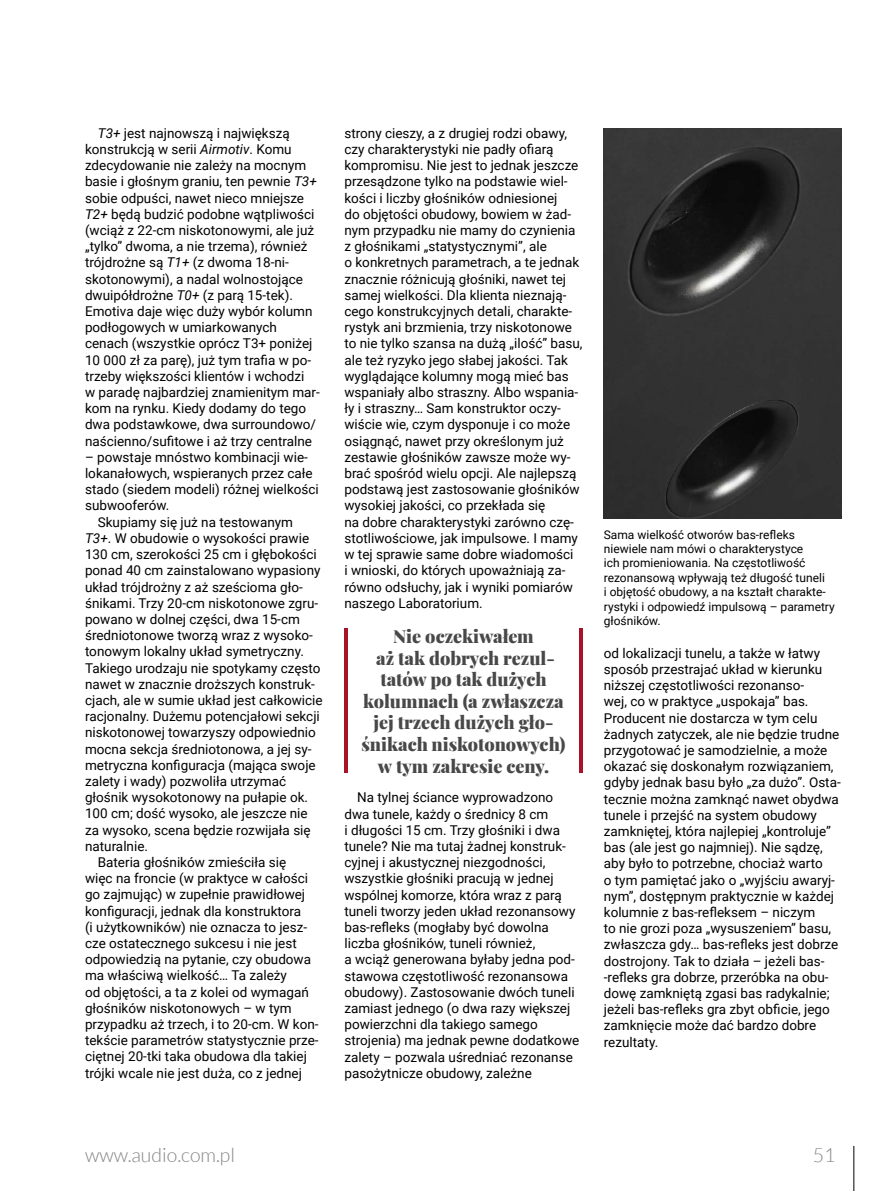
<style>
.page{position:relative;width:893px;height:1191px;background:#fff}
.page>*{position:absolute;margin:0;border:0;box-sizing:border-box;transform-origin:0 0}
.t1{font:300 19.5px "Lato";color:#858585}
.t2{font:900 18px/21.6px "Playfair Display";color:#484848;text-align:center}
.t3{font:13.5px/16.2px "Roboto";color:#000}
.t4{font:12px/14.4px "Roboto";color:#000}
.s1{font-style:italic}
</style>
<div class="page">
<hr style="left:854px;top:1145px;width:1px;height:46px;background:#000">
<hr style="left:344px;top:628px;width:4px;height:145px;background:#a9132a">
<hr style="left:579px;top:628px;width:4px;height:145px;background:#a9132a">
<img style="left:604px;top:129px;width:238px;height:390px">
<p class="t3" style="left:85px;top:124px;width:236px;text-indent:13px"><span class="s1">T3+</span> jest najnowszą i największą konstrukcją w serii <span class="s1">Airmotiv</span>. Komu zdecydowanie nie zależy na mocnym basie i głośnym graniu, ten pewnie <span class="s1">T3+ </span>sobie odpuści, nawet nieco mniejsze <span class="s1">T2+</span> będą budzić podobne wątpliwości (wciąż z 22-cm niskotonowymi, ale już „tylko” dwoma, a nie trzema), również trójdrożne są <span class="s1">T1+</span> (z dwoma 18-ni&shy;skotonowymi), a nadal wolnostojące dwuipółdrożne <span class="s1">T0+</span> (z parą 15-tek).<br>Emotiva daje więc duży wybór kolumn podłogowych w umiarkowanych cenach (wszystkie oprócz T3+ poniżej 10 000 zł za parę), już tym trafia w po&shy;trzeby większości klientów i wchodzi<br>w paradę najbardziej znamienitym mar&shy;kom na rynku. Kiedy dodamy do tego dwa podstawkowe, dwa surroundowo/ naścienno/sufitowe i aż trzy centralne</p>
<p class="t3" style="left:85px;top:448px;width:224px">– powstaje mnóstwo kombinacji wie-</p>
<p class="t3" style="left:85px;top:464px;width:229px">lokanałowych, wspieranych przez całe</p>
<p class="t3" style="left:85px;top:481px;width:235px">stado (siedem modeli) różnej wielkości</p>
<p class="t3" style="left:85px;top:497px;width:86px">subwooferów.</p>
<p class="t3" style="left:98px;top:513px;width:197px">Skupiamy się już na testowanym</p>
<p class="t3" style="left:85px;top:529px;width:226px"><span class="s1">T3+</span>. W obudowie o wysokości prawie</p>
<p class="t3" style="left:85px;top:545px;width:233px">130 cm, szerokości 25 cm i głębokości</p>
<p class="t3" style="left:85px;top:562px;width:237px">ponad 40 cm zainstalowano wypasiony</p>
<p class="t3" style="left:85px;top:578px;width:219px">układ trójdrożny z aż sześcioma gło-</p>
<p class="t3" style="left:85px;top:594px;width:235px">śnikami. Trzy 20-cm niskotonowe zgru-</p>
<p class="t3" style="left:85px;top:610px;width:216px">powano w dolnej części, dwa 15-cm</p>
<p class="t3" style="left:85px;top:626px;width:229px">średniotonowe tworzą wraz z wysoko-</p>
<p class="t3" style="left:85px;top:643px;width:220px">tonowym lokalny układ symetryczny.</p>
<p class="t3" style="left:85px;top:659px;width:237px">Takiego urodzaju nie spotykamy często</p>
<p class="t3" style="left:85px;top:675px;width:231px">nawet w znacznie droższych konstruk-</p>
<p class="t3" style="left:85px;top:691px;width:239px">cjach, ale w sumie układ jest całkowicie</p>
<p class="t3" style="left:85px;top:707px;width:236px">racjonalny. Dużemu potencjałowi sekcji</p>
<p class="t3" style="left:85px;top:724px;width:232px">niskotonowej towarzyszy odpowiednio</p>
<p class="t3" style="left:85px;top:740px;width:228px">mocna sekcja średniotonowa, a jej sy-</p>
<p class="t3" style="left:85px;top:756px;width:232px">metryczna konfiguracja (mająca swoje</p>
<p class="t3" style="left:85px;top:772px;width:203px">zalety i wady) pozwoliła utrzymać</p>
<p class="t3" style="left:85px;top:788px;width:225px">głośnik wysokotonowy na pułapie ok.</p>
<p class="t3" style="left:85px;top:805px;width:224px">100 cm; dość wysoko, ale jeszcze nie</p>
<p class="t3" style="left:85px;top:821px;width:227px">za wysoko, scena będzie rozwijała się</p>
<p class="t3" style="left:85px;top:837px;width:65px">naturalnie.</p>
<p class="t3" style="left:98px;top:853px;width:190px">Bateria głośników zmieściła się</p>
<p class="t3" style="left:85px;top:869px;width:225px">więc na froncie (w praktyce w całości</p>
<p class="t3" style="left:85px;top:886px;width:222px">go zajmując) w zupełnie prawidłowej</p>
<p class="t3" style="left:85px;top:902px;width:218px">konfiguracji, jednak dla konstruktora</p>
<p class="t3" style="left:85px;top:918px;width:224px">(i użytkowników) nie oznacza to jesz-</p>
<p class="t3" style="left:85px;top:934px;width:213px">cze ostatecznego sukcesu i nie jest</p>
<p class="t3" style="left:85px;top:950px;width:228px">odpowiedzią na pytanie, czy obudowa</p>
<p class="t3" style="left:85px;top:967px;width:203px">ma właściwą wielkość… Ta zależy</p>
<p class="t3" style="left:85px;top:983px;width:225px">od objętości, a ta z kolei od wymagań</p>
<p class="t3" style="left:85px;top:999px;width:208px">głośników niskotonowych – w tym</p>
<p class="t3" style="left:85px;top:1015px;width:235px">przypadku aż trzech, i to 20-cm. W kon-</p>
<p class="t3" style="left:85px;top:1031px;width:235px">tekście parametrów statystycznie prze-</p>
<p class="t3" style="left:85px;top:1048px;width:223px">ciętnej 20-tki taka obudowa dla takiej</p>
<p class="t3" style="left:85px;top:1064px;width:218px">trójki wcale nie jest duża, co z jednej</p>
<p class="t3" style="left:344px;top:124px;width:240px">strony cieszy, a z drugiej rodzi obawy, czy charakterystyki nie padły ofiarą kompromisu. Nie jest to jednak jeszcze przesądzone tylko na podstawie wiel&shy;kości i liczby głośników odniesionej<br>do objętości obudowy, bowiem w żad&shy;nym przypadku nie mamy do czynienia z głośnikami „statystycznymi”, ale<br>o konkretnych parametrach, a te jednak znacznie różnicują głośniki, nawet tej samej wielkości. Dla klienta nieznają&shy;cego konstrukcyjnych detali, charakte&shy;rystyk ani brzmienia, trzy niskotonowe to nie tylko szansa na dużą „ilość” basu, ale też ryzyko jego słabej jakości. Tak wyglądające kolumny mogą mieć bas wspaniały albo straszny. Albo wspania&shy;ły i straszny… Sam konstruktor oczy&shy;wiście wie, czym dysponuje i co może osiągnąć, nawet przy określonym już zestawie głośników zawsze może wy&shy;brać spośród wielu opcji. Ale najlepszą podstawą jest zastosowanie głośników wysokiej jakości, co przekłada się<br>na dobre charakterystyki zarówno czę&shy;stotliwościowe, jak impulsowe. I mamy w tej sprawie same dobre wiadomości<br>i wnioski, do których upoważniają za&shy;równo odsłuchy, jak i wyniki pomiarów naszego Laboratorium.</p>
<h2 class="t2" style="left:361px;top:624px;width:206px">Nie oczekiwałem<br>aż tak dobrych rezul&shy;tatów po tak dużych kolumnach (a zwłaszcza jej trzech dużych gło&shy;śnikach niskotonowych) w tym zakresie ceny.</h2>
<p class="t3" style="left:344px;top:789px;width:236px;text-indent:13px">Na tylnej ściance wyprowadzono dwa tunele, każdy o średnicy 8 cm<br>i długości 15 cm. Trzy głośniki i dwa tunele? Nie ma tutaj żadnej konstruk&shy;cyjnej i akustycznej niezgodności, wszystkie głośniki pracują w jednej wspólnej komorze, która wraz z parą tuneli tworzy jeden układ rezonansowy bas-refleks (mogłaby być dowolna liczba głośników, tuneli również,<br>a wciąż generowana byłaby jedna pod&shy;stawowa częstotliwość rezonansowa obudowy). Zastosowanie dwóch tuneli zamiast jednego (o dwa razy większej powierzchni dla takiego samego strojenia) ma jednak pewne dodatkowe zalety – pozwala uśredniać rezonanse pasożytnicze obudowy, zależne</p>
<p class="t4" style="left:604px;top:526px;width:232px">Sama wielkość otworów bas-refleks niewiele nam mówi o charakterystyce<br>ich promieniowania. Na częstotliwość rezonansową wpływają też długość tuneli<br>i objętość obudowy, a na kształt charakte&shy;rystyki i odpowiedź impulsową – parametry głośników.</p>
<p class="t3" style="left:604px;top:644px;width:238px">od lokalizacji tunelu, a także w łatwy sposób przestrajać układ w kierunku niższej częstotliwości rezonanso-<br>wej, co w praktyce „uspokaja” bas.<br>Producent nie dostarcza w tym celu żadnych zatyczek, ale nie będzie trudne przygotować je samodzielnie, a może okazać się doskonałym rozwiązaniem, gdyby jednak basu było „za dużo”. Osta&shy;tecznie można zamknąć nawet obydwa tunele i przejść na system obudowy zamkniętej, która najlepiej „kontroluje” bas (ale jest go najmniej). Nie sądzę, aby było to potrzebne, chociaż warto<br>o tym pamiętać jako o „wyjściu awaryj&shy;nym”, dostępnym praktycznie w każdej kolumnie z bas-refleksem – niczym<br>to nie grozi poza „wysuszeniem” basu, zwłaszcza gdy… bas-refleks jest dobrze dostrojony. Tak to działa – jeżeli bas--refleks gra dobrze, przeróbka na obu&shy;dowę zamkniętą zgasi bas radykalnie; jeżeli bas-refleks gra zbyt obficie, jego zamknięcie może dać bardzo dobre rezultaty.</p>
<h1 class="t1" style="left:85px;top:1144px;width:151px">www.audio.com.pl</h1>
<h1 class="t1" style="left:813px;top:1144px;width:24px">51</h1>
</div>
